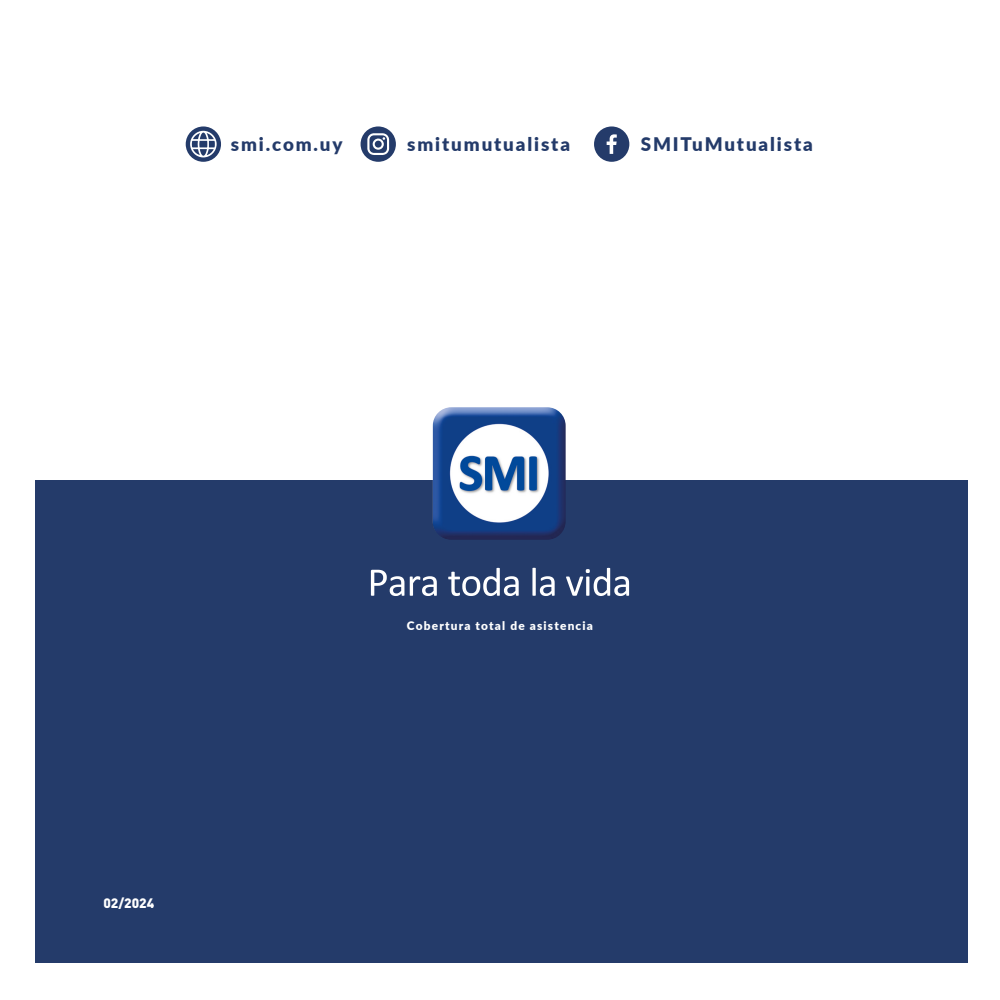
<style>
.page{position:relative;width:1000px;height:1000px;background:#fff}
.page>*{position:absolute;margin:0;border:0;box-sizing:border-box;transform-origin:0 0}
.t1{font:900 18.75px "Lato";letter-spacing:.1em;color:#243b6a}
.t2{font:900 13.5px "DIN Pro";color:#fff}
.t3{font:900 11.85px "Lato";letter-spacing:.1em;color:#fff}
</style>
<div class="page">
<div style="left:35px;top:480px;width:932px;height:482px;background:#243b6a"></div>
<svg style="left:186px;top:126px;width:35px;height:36px"></svg>
<svg style="left:360px;top:126px;width:36px;height:36px"></svg>
<svg style="left:594px;top:126px;width:35px;height:36px"></svg>
<svg style="left:371px;top:569px;width:65px;height:27px"></svg>
<svg style="left:448px;top:567px;width:70px;height:29px"></svg>
<svg style="left:532px;top:567px;width:22px;height:29px"></svg>
<svg style="left:566px;top:567px;width:63px;height:29px"></svg>
<img style="left:432px;top:407px;width:133px;height:132px">
<p class="t1" style="left:231px;top:130px;width:113px">smi.com.uy</p>
<p class="t1" style="left:407px;top:130px;width:164px">smitumutualista</p>
<p class="t1" style="left:640px;top:130px;width:173px">SMITuMutualista</p>
<p class="t2" style="left:103px;top:891px;width:52px">02/2024</p>
<p class="t3" style="left:407px;top:617px;width:187px">Cobertura total de asistencia</p>
</div>
